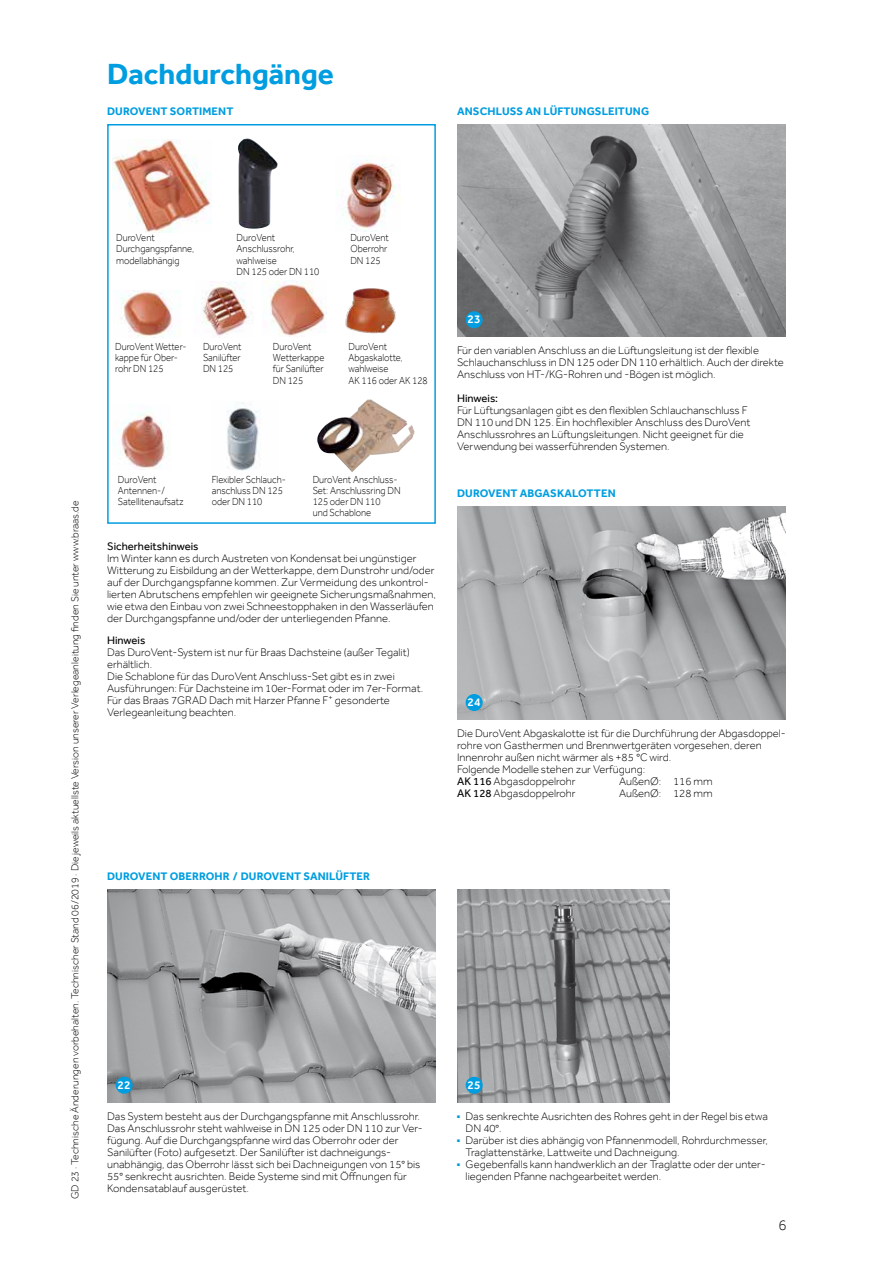
<style>
.page{position:relative;width:893px;height:1263px;background:#fff}
.page>*{position:absolute;margin:0;border:0;box-sizing:border-box;transform-origin:0 0}
.t1{font:700 30px "Effra";color:#009ee0}
.t2{font:300 15px "Effra";color:#000}
.t3{font:500 12px "Effra";color:#fff}
.t4{font:300 11.25px/12px "Effra";color:#000}
.t5{font:700 11.25px "Effra";letter-spacing:.01em;color:#009ee0}
.t6{font:11.25px "Effra";color:#000}
.t7{font:300 10.5px/11.2px "Effra";color:#000;scale:.9 1}
.t8{font:300 10.5px "Effra";color:#000}
.s1{font-weight:400}
.s2{color:#009ee0}
</style>
<div class="page">
<img style="left:107px;top:890px;width:329px;height:212px">
<img style="left:457px;top:124px;width:329px;height:213px">
<img style="left:457px;top:507px;width:329px;height:212px">
<img style="left:457px;top:890px;width:213px;height:212px">
<div style="left:116px;top:1077px;width:17px;height:17px;background:#009ee0;border-radius:50%"></div>
<div style="left:466px;top:311px;width:17px;height:17px;background:#009ee0;border-radius:50%"></div>
<div style="left:466px;top:694px;width:17px;height:17px;background:#009ee0;border-radius:50%"></div>
<div style="left:466px;top:1077px;width:17px;height:17px;background:#009ee0;border-radius:50%"></div>
<div style="left:107px;top:124px;width:329px;height:400px;border:2px solid #009ee0"></div>
<img style="left:112px;top:139px;width:100px;height:93px">
<img style="left:238px;top:138px;width:40px;height:91px">
<img style="left:342px;top:155px;width:59px;height:77px">
<img style="left:121px;top:291px;width:59px;height:46px">
<img style="left:227px;top:402px;width:33px;height:69px">
<img style="left:202px;top:281px;width:46px;height:55px">
<img style="left:270px;top:281px;width:57px;height:56px">
<img style="left:345px;top:288px;width:51px;height:46px">
<img style="left:113px;top:412px;width:55px;height:57px">
<img style="left:317px;top:399px;width:98px;height:73px">
<h1 class="t1" style="left:107px;top:56px;width:228px">Dachdurchgänge</h1>
<p class="t5" style="left:107px;top:104px;width:128px">DUROVENT SORTIMENT</p>
<p class="t5" style="left:457px;top:104px;width:194px">ANSCHLUSS AN LÜFTUNGSLEITUNG</p>
<p class="t8" style="left:69px;top:1199px;width:700px;rotate:-90deg">GD 23 · Technische Änderungen vorbehalten. Technischer Stand 06/2019 · Die jeweils aktuellste Version unserer Verlegeanleitung finden Sie unter www.braas.de</p>
<p class="t7" style="left:116px;top:232px;width:88px">DuroVent<br>Durchgangspfanne, modellabhängig</p>
<p class="t7" style="left:237px;top:232px;width:93px">DuroVent<br>Anschlussrohr, wahlweise<br>DN 125 oder DN 110</p>
<p class="t7" style="left:350px;top:232px;width:44px">DuroVent<br>Oberrohr<br>DN 125</p>
<p class="t7" style="left:115px;top:341px;width:79px">DuroVent Wetter&shy;kappe für Ober&shy;rohr DN 125</p>
<p class="t7" style="left:203px;top:341px;width:44px;text-align:justify">DuroVent Sanilüfter DN 125</p>
<p class="t7" style="left:273px;top:341px;width:59px">DuroVent<br>Wetterkappe für Sanilüfter<br>DN 125</p>
<p class="t7" style="left:348px;top:341px;width:90px">DuroVent<br>Abgaskalotte, wahlweise<br>AK 116 oder AK 128</p>
<p class="t7" style="left:118px;top:473px;width:75px">DuroVent<br>Antennen-/<br>Satellitenaufsatz</p>
<p class="t7" style="left:212px;top:473px;width:82px">Flexibler Schlauch&shy;anschluss DN 125 oder DN 110</p>
<p class="t7" style="left:313px;top:473px;width:99px">DuroVent Anschluss-<br>Set: Anschlussring DN<br>125 oder DN 110<br>und Schablone</p>
<p class="t6" style="left:107px;top:540px;width:93px">Sicherheitshinweis</p>
<p class="t4" style="left:107px;top:552px;width:330px">Im Winter kann es durch Austreten von Kondensat bei ungünstiger Witterung zu Eisbildung an der Wetterkappe, dem Dunstrohr und/oder auf der Durchgangspfanne kommen. Zur Vermeidung des unkontrol&shy;lierten Abrutschens empfehlen wir geeignete Sicherungsmaßnahmen, wie etwa den Einbau von zwei Schneestopphaken in den Wasserläufen der Durchgangspfanne und/oder der unterliegenden Pfanne.</p>
<p class="t6" style="left:107px;top:634px;width:40px">Hinweis</p>
<p class="t4" style="left:107px;top:646px;width:317px">Das DuroVent-System ist nur für Braas Dachsteine (außer Tegalit) erhältlich.<br>Die Schablone für das DuroVent Anschluss-Set gibt es in zwei Ausführungen: Für Dachsteine im 10er- Format oder im 7er- Format.<br>Für das Braas 7GRAD Dach mit Harzer Pfanne F<sup>+</sup> gesonderte Verlegeanleitung beachten.</p>
<p class="t3" style="left:468px;top:312px;width:15px">23</p>
<p class="t4" style="left:457px;top:344px;width:328px">Für den variablen Anschluss an die Lüftungsleitung ist der flexible<br>Schlauchanschluss in DN 125 oder DN 110 erhältlich. Auch der direkte<br>Anschluss von HT-/KG- Rohren und - Bögen ist möglich.</p>
<p class="t6" style="left:457px;top:392px;width:43px">Hinweis:</p>
<p class="t4" style="left:457px;top:404px;width:295px">Für Lüftungsanlagen gibt es den flexiblen Schlauchanschluss F DN 110 und DN 125. Ein hochflexibler Anschluss des DuroVent Anschlussrohres an Lüftungsleitungen. Nicht geeignet für die Verwendung bei wasserführenden Systemen.</p>
<p class="t5" style="left:457px;top:487px;width:160px">DUROVENT ABGASKALOTTEN</p>
<p class="t3" style="left:468px;top:695px;width:15px">24</p>
<p class="t4" style="left:457px;top:727px;width:330px">Die DuroVent Abgaskalotte ist für die Durchführung der Abgasdoppel&shy;rohre von Gasthermen und Brennwertgeräten vorgesehen, deren Innenrohr außen nicht wärmer als +85 °C wird.<br>Folgende Modelle stehen zur Verfügung:<br><span class="s1">AK 116</span> Abgasdoppelrohr</p>
<p class="t4" style="left:619px;top:775px;width:95px">AußenØ: 116 mm</p>
<p class="t4" style="left:457px;top:787px;width:120px"><span class="s1">AK 128</span> Abgasdoppelrohr</p>
<p class="t4" style="left:619px;top:787px;width:95px">AußenØ: 128 mm</p>
<p class="t5" style="left:107px;top:870px;width:264px">DUROVENT OBERROHR / DUROVENT SANILÜFTER</p>
<p class="t3" style="left:118px;top:1078px;width:15px">22</p>
<p class="t4" style="left:107px;top:1110px;width:317px">Das System besteht aus der Durchgangspfanne mit Anschlussrohr.<br>Das Anschlussrohr steht wahlweise in DN 125 oder DN 110 zur Ver&shy;fügung. Auf die Durchgangspfanne wird das Oberrohr oder der Sanilüfter (Foto) aufgesetzt. Der Sanilüfter ist dachneigungs&shy;unabhängig, das Oberrohr lässt sich bei Dachneigungen von 15° bis 55° senkrecht ausrichten. Beide Systeme sind mit Öffnungen für Kondensatablauf ausgerüstet.</p>
<p class="t3" style="left:468px;top:1078px;width:15px">25</p>
<p class="t4" style="left:466px;top:1110px;width:304px;text-indent:-9px"><span class="s2">■</span> Das senkrechte Ausrichten des Rohres geht in der Regel bis etwa<br>DN 40°.</p>
<p class="t4" style="left:466px;top:1134px;width:304px;text-indent:-9px"><span class="s2">■</span> Darüber ist dies abhängig von Pfannenmodell, Rohrdurchmesser,<br>Traglattenstärke, Lattweite und Dachneigung.</p>
<p class="t4" style="left:466px;top:1158px;width:301px;text-indent:-9px"><span class="s2">■</span> Gegebenfalls kann handwerklich an der Traglatte oder der unter&shy;liegenden Pfanne nachgearbeitet werden.</p>
<h2 class="t2" style="left:778px;top:1216px;width:10px">6</h2>
</div>
